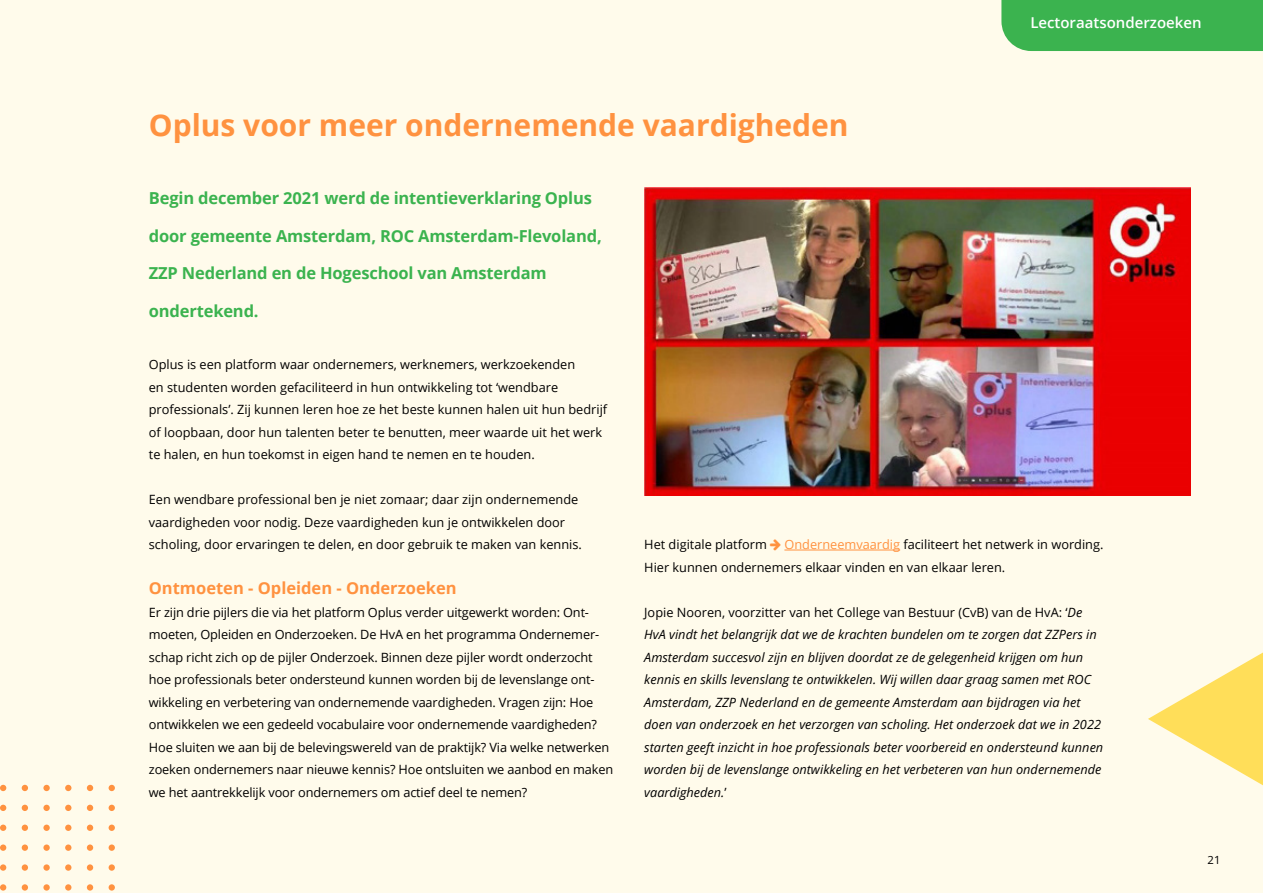
<style>
.page{position:relative;width:1263px;height:893px;background:#fffbeb}
.page>*{position:absolute;margin:0;border:0;box-sizing:border-box;transform-origin:0 0}
.HKOP{font:700 30px "Open Sans";color:#ff9240}
.Intro{font:700 16.5px "Open Sans";letter-spacing:-.01em;color:#3bb34f}
.Bodykopje{font:700 16.5px "Open Sans";color:#ff9240}
.bullits{font:600 15px "Open Sans";color:#fff}
.Body_8_5_pt{font:12.75px/22.5px "Open Sans";color:#000}
.Body_8_5_pt-2{font:italic 12.75px/22.5px "Open Sans";color:#000}
.t1{font:11.25px "Open Sans";color:#000}
.s1{color:#ff9240}
.s2{font-style:normal}
</style>
<div class="page">
<div style="left:1001px;top:0;width:262px;height:51px;background:#3bb34f"></div>
<hr style="left:784px;top:550px;width:116px;height:1px;background:#ff9240">
<img style="left:644px;top:187px;width:546px;height:308px">
<svg style="left:0;top:785px;width:6px;height:6px"></svg>
<svg style="left:22px;top:785px;width:6px;height:6px"></svg>
<div style="left:43px;top:785px;width:7px;height:6px;background:#ff9240;border-radius:50%"></div>
<svg style="left:65px;top:785px;width:6px;height:6px"></svg>
<svg style="left:87px;top:785px;width:6px;height:6px"></svg>
<svg style="left:109px;top:785px;width:6px;height:6px"></svg>
<svg style="left:0;top:825px;width:6px;height:6px"></svg>
<svg style="left:22px;top:825px;width:6px;height:6px"></svg>
<div style="left:43px;top:825px;width:7px;height:6px;background:#ff9240;border-radius:50%"></div>
<svg style="left:65px;top:825px;width:6px;height:6px"></svg>
<svg style="left:87px;top:825px;width:6px;height:6px"></svg>
<svg style="left:109px;top:825px;width:6px;height:6px"></svg>
<div style="left:0;top:864px;width:6px;height:7px;background:#ff9240;border-radius:50%"></div>
<div style="left:22px;top:864px;width:6px;height:7px;background:#ff9240;border-radius:50%"></div>
<svg style="left:43px;top:864px;width:7px;height:7px"></svg>
<div style="left:65px;top:864px;width:6px;height:7px;background:#ff9240;border-radius:50%"></div>
<div style="left:87px;top:864px;width:6px;height:7px;background:#ff9240;border-radius:50%"></div>
<div style="left:109px;top:864px;width:6px;height:7px;background:#ff9240;border-radius:50%"></div>
<svg style="left:0;top:805px;width:6px;height:6px"></svg>
<svg style="left:22px;top:805px;width:6px;height:6px"></svg>
<div style="left:43px;top:805px;width:7px;height:6px;background:#ff9240;border-radius:50%"></div>
<svg style="left:65px;top:805px;width:6px;height:6px"></svg>
<svg style="left:87px;top:805px;width:6px;height:6px"></svg>
<svg style="left:109px;top:805px;width:6px;height:6px"></svg>
<div style="left:0;top:844px;width:6px;height:7px;background:#ff9240;border-radius:50%"></div>
<div style="left:22px;top:844px;width:6px;height:7px;background:#ff9240;border-radius:50%"></div>
<div style="left:43px;top:844px;width:7px;height:7px;background:#ff9240;border-radius:50%"></div>
<div style="left:65px;top:844px;width:6px;height:7px;background:#ff9240;border-radius:50%"></div>
<div style="left:87px;top:844px;width:6px;height:7px;background:#ff9240;border-radius:50%"></div>
<div style="left:109px;top:844px;width:6px;height:7px;background:#ff9240;border-radius:50%"></div>
<div style="left:0;top:884px;width:6px;height:7px;background:#ff9240;border-radius:50%"></div>
<div style="left:22px;top:884px;width:6px;height:7px;background:#ff9240;border-radius:50%"></div>
<svg style="left:43px;top:884px;width:7px;height:7px"></svg>
<div style="left:65px;top:884px;width:6px;height:7px;background:#ff9240;border-radius:50%"></div>
<div style="left:87px;top:884px;width:6px;height:7px;background:#ff9240;border-radius:50%"></div>
<div style="left:109px;top:884px;width:6px;height:7px;background:#ff9240;border-radius:50%"></div>
<svg style="left:1148px;top:652px;width:115px;height:134px"></svg>
<p class="HKOP" style="left:149px;top:104px;width:701px">Oplus voor meer ondernemende vaardigheden</p>
<p class="Intro" style="left:149px;top:186px;width:445px">Begin december 2021 werd de intentieverklaring Oplus</p>
<p class="Intro" style="left:149px;top:224px;width:454px">door gemeente Amsterdam, ROC Amsterdam-Flevoland,</p>
<p class="Intro" style="left:149px;top:261px;width:399px">ZZP Nederland en de Hogeschool van Amsterdam</p>
<p class="Intro" style="left:149px;top:299px;width:111px">ondertekend.</p>
<p class="bullits" style="left:1030px;top:13px;width:173px">Lectoraatsonderzoeken</p>
<p class="Body_8_5_pt" style="left:149px;top:353px;width:460px">Oplus is een platform waar ondernemers, werknemers, werkzoekenden<br>en studenten worden gefaciliteerd in hun ontwikkeling tot ‘wendbare professionals’. Zij kunnen leren hoe ze het beste kunnen halen uit hun bedrijf of loopbaan, door hun talenten beter te benutten, meer waarde uit het werk te halen, en hun toekomst in eigen hand te nemen en te houden.</p>
<p class="Body_8_5_pt" style="left:149px;top:488px;width:435px">Een wendbare professional ben je niet zomaar; daar zijn ondernemende vaardigheden voor nodig. Deze vaardigheden kun je ontwikkelen door scholing, door ervaringen te delen, en door gebruik te maken van kennis.</p>
<p class="Bodykopje" style="left:149px;top:576px;width:309px">Ontmoeten - Opleiden - Onderzoeken</p>
<p class="Body_8_5_pt" style="left:149px;top:600px;width:466px">Er zijn drie pijlers die via het platform Oplus verder uitgewerkt worden: Ont&shy;moeten, Opleiden en Onderzoeken. De HvA en het programma Ondernemer&shy;schap richt zich op de pijler Onderzoek. Binnen deze pijler wordt onderzocht hoe professionals beter ondersteund kunnen worden bij de levenslange ont&shy;wikkeling en verbetering van ondernemende vaardigheden. Vragen zijn: Hoe ontwikkelen we een gedeeld vocabulaire voor ondernemende vaardigheden?<br>Hoe sluiten we aan bij de belevingswereld van de praktijk? Via welke netwerken zoeken ondernemers naar nieuwe kennis? Hoe ontsluiten we aanbod en maken we het aantrekkelijk voor ondernemers om actief deel te nemen?</p>
<p class="Body_8_5_pt" style="left:644px;top:533px;width:461px;text-indent:140px"><span class="s1">Onderneemvaardig</span> faciliteert het netwerk in wording.<br>Hier kunnen ondernemers elkaar vinden en van elkaar leren.</p>
<p class="Body_8_5_pt-2" style="left:644px;top:600px;width:460px"><span class="s2">Jopie Nooren, voorzitter van het College van Bestuur (CvB) van de HvA: ‘</span>De HvA vindt het belangrijk dat we de krachten bundelen om te zorgen dat ZZPers in Amsterdam succesvol zijn en blijven doordat ze de gelegenheid krijgen om hun kennis en skills levenslang te ontwikkelen. Wij willen daar graag samen met ROC Amsterdam, ZZP Nederland en de gemeente Amsterdam aan bijdragen via het doen van onderzoek en het verzorgen van scholing. Het onderzoek dat we in 2022 starten geeft inzicht in hoe professionals beter voorbereid en ondersteund kunnen worden bij de levenslange ontwikkeling en het verbeteren van hun ondernemende vaardigheden.<span class="s2">’</span></p>
<p class="Body_8_5_pt" style="left:644px;top:533px;width:124px">Het digitale platform</p>
<p class="t1" style="left:1207px;top:852px;width:14px">21</p>
</div>
